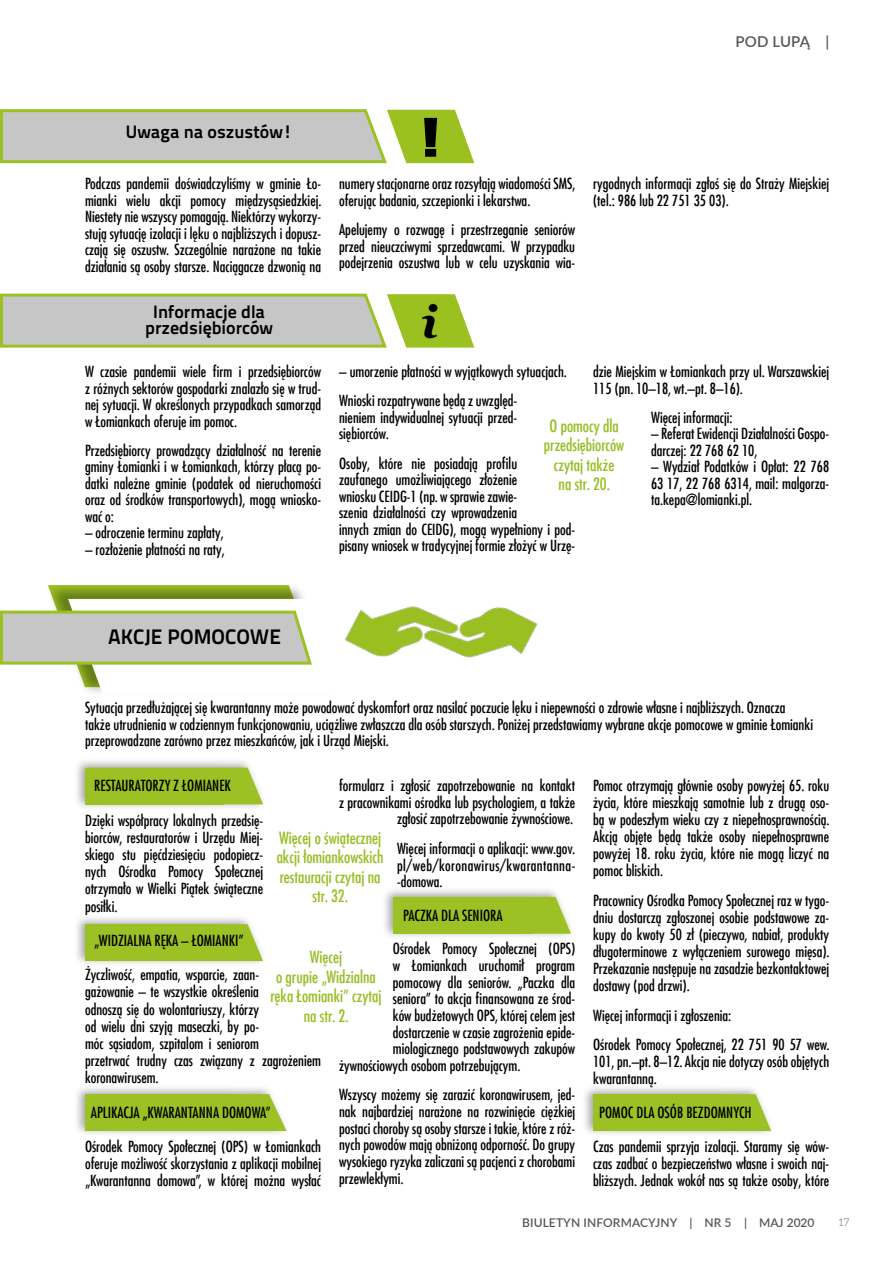
<style>
.page{position:relative;width:893px;height:1263px;background:#fff}
.page>*{position:absolute;margin:0;border:0;box-sizing:border-box;transform-origin:0 0}
.t1{font:700 21px "Titillium Text 22 L";color:#000}
.t2{font:700 18px/16.5px "Titillium Text 22 L";color:#000;text-align:center}
.t3{font:500 condensed 16.5px/19.5px "Futura Com";color:#98be25;text-align:center}
.t4{font:500 condensed 15px/16.5px "Futura Com";color:#000;text-align:justify}
.t5{font:600 15px "Lato";letter-spacing:.01em;color:#575756}
.t6{font:600 12px "Lato";letter-spacing:.01em;color:#575756}
.t7{font:300 10.5px "Aleo";color:#575756}
</style>
<div class="page">
<div style="left:73px;top:914px;width:193px;height:53px;background:#000;opacity:.35"></div>
<svg style="left:223px;top:924px;width:40px;height:37px"></svg>
<div style="left:85px;top:924px;width:138px;height:37px;background:#9bc125"></div>
<div style="left:73px;top:1084px;width:217px;height:53px;background:#000;opacity:.35"></div>
<svg style="left:242px;top:1094px;width:45px;height:37px"></svg>
<div style="left:85px;top:1094px;width:157px;height:37px;background:#9bc125"></div>
<div style="left:381px;top:887px;width:193px;height:53px;background:#000;opacity:.35"></div>
<svg style="left:531px;top:897px;width:40px;height:37px"></svg>
<div style="left:393px;top:897px;width:138px;height:37px;background:#9bc125"></div>
<div style="left:581px;top:1084px;width:193px;height:53px;background:#000;opacity:.35"></div>
<svg style="left:731px;top:1094px;width:40px;height:37px"></svg>
<div style="left:593px;top:1094px;width:138px;height:37px;background:#9bc125"></div>
<div style="left:73px;top:757px;width:193px;height:54px;background:#000;opacity:.35"></div>
<svg style="left:223px;top:767px;width:40px;height:37px"></svg>
<div style="left:85px;top:767px;width:138px;height:37px;background:#9bc125"></div>
<svg style="left:0;top:585px;width:312px;height:107px"></svg>
<svg style="left:0;top:293px;width:474px;height:55px;background:#c3c9ae"></svg>
<img style="left:408px;top:299px;width:45px;height:44px">
<svg style="left:0;top:109px;width:474px;height:55px;background:#bdc5a1"></svg>
<img style="left:485px;top:607px;width:53px;height:48px">
<img style="left:345px;top:606px;width:140px;height:52px">
<p class="t5" style="left:736px;top:31px;width:95px">POD LUPĄ |</p>
<p class="t2" style="left:126px;top:122px;width:168px">Uwaga na oszustów!</p>
<p class="t4" style="left:85px;top:175px;width:238px">Podczas pandemii doświadczyliśmy w gminie Ło&shy;mianki wielu akcji pomocy międzysąsiedzkiej.<br>Niestety nie wszyscy pomagają. Niektórzy wykorzy&shy;stują sytuację izolacji i lęku o najbliższych i dopusz&shy;czają się oszustw. Szczególnie narażone na takie działania są osoby starsze. Naciągacze dzwonią na</p>
<p class="t4" style="left:339px;top:175px;width:238px">numery stacjonarne oraz rozsyłają wiadomości SMS, oferując badania, szczepionki i lekarstwa.</p>
<p class="t4" style="left:339px;top:221px;width:238px">Apelujemy o rozwagę i przestrzeganie seniorów przed nieuczciwymi sprzedawcami. W przypadku podejrzenia oszustwa lub w celu uzyskania wia-</p>
<p class="t4" style="left:593px;top:175px;width:238px">rygodnych informacji zgłoś się do Straży Miejskiej (tel.: 986 lub 22 751 35 03).</p>
<p class="t2" style="left:145px;top:302px;width:129px">Informacje dla przedsiębiorców</p>
<p class="t4" style="left:85px;top:363px;width:238px">W czasie pandemii wiele firm i przedsiębiorców z różnych sektorów gospodarki znalazło się w trud&shy;nej sytuacji. W określonych przypadkach samorząd w Łomiankach oferuje im pomoc.</p>
<p class="t4" style="left:85px;top:442px;width:238px">Przedsiębiorcy prowadzący działalność na terenie gminy Łomianki i w Łomiankach, którzy płacą po&shy;datki należne gminie (podatek od nieruchomości oraz od środków transportowych), mogą wniosko&shy;wać o:</p>
<p class="t4" style="left:85px;top:524px;width:140px">– odroczenie terminu zapłaty,</p>
<p class="t4" style="left:85px;top:541px;width:141px">– rozłożenie płatności na raty,</p>
<p class="t4" style="left:593px;top:363px;width:238px">dzie Miejskim w Łomiankach przy ul. Warszawskiej<br>115 (pn. 10–18, wt.–pt. 8–16).</p>
<p class="t4" style="left:651px;top:409px;width:83px">Więcej informacji:</p>
<p class="t4" style="left:651px;top:425px;width:180px">– Referat Ewidencji Działalności Gospo&shy;darczej: 22 768 62 10,</p>
<p class="t4" style="left:651px;top:458px;width:180px">– Wydział Podatków i Opłat: 22 768<br>63 17, 22 768 6314, mail: malgorza&shy;ta.kepa@lomianki.pl.</p>
<p class="t4" style="left:339px;top:357px;width:229px;line-height:29.2px">– umorzenie płatności w wyjątkowych sytuacjach.<br>Wnioski rozpatrywane będą z uwzględ-</p>
<p class="t4" style="left:339px;top:409px;width:180px">nieniem indywidualnej sytuacji przed&shy;siębiorców.</p>
<p class="t4" style="left:339px;top:454px;width:238px;text-align:left">Osoby, które nie posiadają profilu<br>zaufanego umożliwiającego złożenie<br>wniosku CEIDG-1 (np. w sprawie zawie-<br>szenia działalności czy wprowadzenia<br>innych zmian do CEIDG), mogą wypełniony i pod&shy;pisany wniosek w tradycyjnej formie złożyć w Urzę-</p>
<p class="t3" style="left:544px;top:416px;width:82px">O pomocy dla przedsiębiorców czytaj także<br>na str. 20.</p>
<h1 class="t1" style="left:108px;top:620px;width:175px">AKCJE POMOCOWE</h1>
<p class="t4" style="left:85px;top:699px;width:729px;text-align:left">Sytuacja przedłużającej się kwarantanny może powodować dyskomfort oraz nasilać poczucie lęku i niepewności o zdrowie własne i najbliższych. Oznacza także utrudnienia w codziennym funkcjonowaniu, uciążliwe zwłaszcza dla osób starszych. Poniżej przedstawiamy wybrane akcje pomocowe w gminie Łomianki przeprowadzane zarówno przez mieszkańców, jak i Urząd Miejski.</p>
<p class="t4" style="left:94px;top:777px;width:138px">RESTAURATORZY Z ŁOMIANEK</p>
<p class="t4" style="left:85px;top:811px;width:180px;line-height:17.2px">Dzięki współpracy lokalnych przedsię&shy;biorców, restauratorów i Urzędu Miej&shy;skiego stu pięćdziesięciu podopiecz&shy;nych Ośrodka Pomocy Społecznej otrzymało w Wielki Piątek świąteczne posiłki.</p>
<p class="t4" style="left:94px;top:932px;width:151px">„WIDZIALNA RĘKA – ŁOMIANKI”</p>
<p class="t4" style="left:85px;top:966px;width:238px;line-height:17.2px;text-align:left">Życzliwość, empatia, wsparcie, zaan-<br>gażowanie – te wszystkie określenia<br>odnoszą się do wolontariuszy, którzy<br>od wielu dni szyją maseczki, by po-<br>móc sąsiadom, szpitalom i seniorom<br>przetrwać trudny czas związany z zagrożeniem koronawirusem.</p>
<p class="t4" style="left:91px;top:1103px;width:181px">APLIKACJA „KWARANTANNA DOMOWA”</p>
<p class="t4" style="left:85px;top:1137px;width:238px;line-height:17.2px">Ośrodek Pomocy Społecznej (OPS) w Łomiankach oferuje możliwość skorzystania z aplikacji mobilnej „Kwarantanna domowa”, w której można wysłać</p>
<p class="t4" style="left:339px;top:777px;width:238px;text-align:right">formularz i zgłosić zapotrzebowanie na kontakt z pracownikami ośrodka lub psychologiem, a także zgłosić zapotrzebowanie żywnościowe.</p>
<p class="t4" style="left:397px;top:840px;width:180px">Więcej informacji o aplikacji: www.gov. pl/web/koronawirus/kwarantanna--domowa.</p>
<p class="t4" style="left:403px;top:907px;width:101px">PACZKA DLA SENIORA</p>
<p class="t4" style="left:393px;top:940px;width:184px">Ośrodek Pomocy Społecznej (OPS)</p>
<p class="t4" style="left:393px;top:957px;width:184px">w Łomiankach uruchomił program</p>
<p class="t4" style="left:393px;top:974px;width:184px">pomocowy dla seniorów. „Paczka dla</p>
<p class="t4" style="left:393px;top:990px;width:184px">seniora” to akcja finansowana ze środ-</p>
<p class="t4" style="left:393px;top:1007px;width:184px">ków budżetowych OPS, której celem jest</p>
<p class="t4" style="left:393px;top:1023px;width:184px">dostarczenie w czasie zagrożenia epide-</p>
<p class="t4" style="left:393px;top:1040px;width:184px">miologicznego podstawowych zakupów</p>
<p class="t4" style="left:339px;top:1057px;width:183px">żywnościowych osobom potrzebującym.</p>
<p class="t4" style="left:339px;top:1086px;width:238px">Wszyscy możemy się zarazić koronawirusem, jed&shy;nak najbardziej narażone na rozwinięcie ciężkiej postaci choroby są osoby starsze i takie, które z róż&shy;nych powodów mają obniżoną odporność. Do grupy wysokiego ryzyka zaliczani są pacjenci z chorobami przewlekłymi.</p>
<p class="t4" style="left:593px;top:777px;width:238px;line-height:17px">Pomoc otrzymają głównie osoby powyżej 65. roku życia, które mieszkają samotnie lub z drugą oso&shy;bą w podeszłym wieku czy z niepełnosprawnością.<br>Akcją objęte będą także osoby niepełnosprawne powyżej 18. roku życia, które nie mogą liczyć na pomoc bliskich.</p>
<p class="t4" style="left:593px;top:891px;width:238px;line-height:17px">Pracownicy Ośrodka Pomocy Społecznej raz w tygo&shy;dniu dostarczą zgłoszonej osobie podstawowe za&shy;kupy do kwoty 50 zł (pieczywo, nabiał, produkty długoterminowe z wyłączeniem surowego mięsa).<br>Przekazanie następuje na zasadzie bezkontaktowej dostawy (pod drzwi).</p>
<p class="t4" style="left:593px;top:1000px;width:238px;line-height:29.7px">Więcej informacji i zgłoszenia:<br>Ośrodek Pomocy Społecznej, 22 751 90 57 wew.</p>
<p class="t4" style="left:593px;top:1053px;width:238px;line-height:17px">101, pn.–pt. 8–12. Akcja nie dotyczy osób objętych kwarantanną.</p>
<p class="t4" style="left:599px;top:1104px;width:154px">POMOC DLA OSÓB BEZDOMNYCH</p>
<p class="t4" style="left:593px;top:1138px;width:238px;line-height:17px">Czas pandemii sprzyja izolacji. Staramy się wów&shy;czas zadbać o bezpieczeństwo własne i swoich naj&shy;bliższych. Jednak wokół nas są także osoby, które</p>
<p class="t3" style="left:277px;top:827px;width:108px">Więcej o świątecznej akcji łomiankowskich restauracji czytaj na str. 32.</p>
<p class="t3" style="left:270px;top:947px;width:112px">Więcej<br>o grupie „Widzialna ręka Łomianki” czytaj na str. 2.</p>
<p class="t6" style="left:522px;top:1213px;width:294px">BIULETYN INFORMACYJNY | NR 5 | MAJ 2020</p>
<p class="t7" style="left:839px;top:1216px;width:12px">17</p>
</div>
